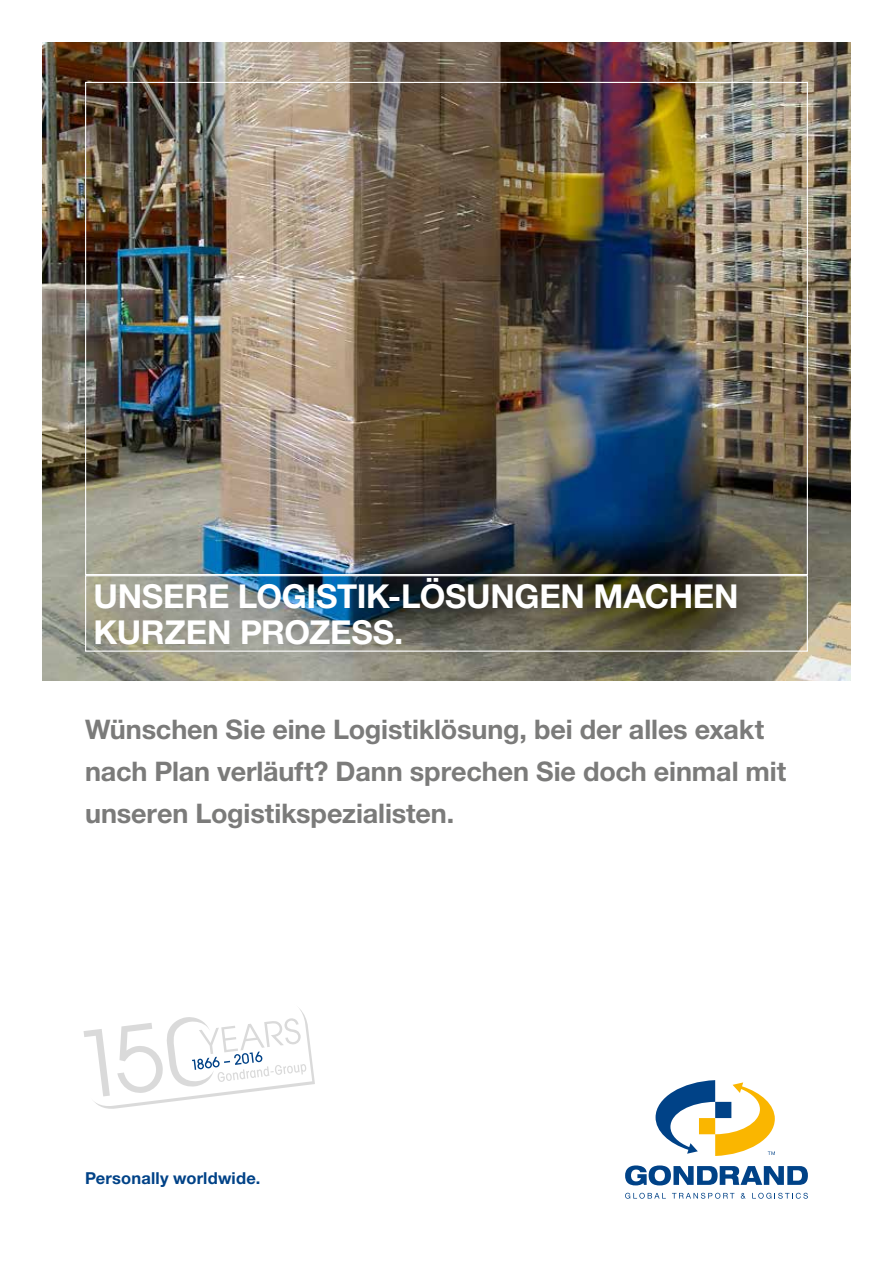
<style>
.page{position:relative;width:893px;height:1263px;background:#fff}
.page>*{position:absolute;margin:0;border:0;box-sizing:border-box;transform-origin:0 0}
.t1{font:700 33px/36px "Helvetica Neue LT Std";letter-spacing:-.01em;color:#fff}
.t2{font:700 27px/42px "Helvetica Neue LT Std";letter-spacing:-.005em;color:#7b7b7a}
.t3{font:700 16.5px "Helvetica Neue LT Std";letter-spacing:.01em;color:#004287}
</style>
<div class="page">
<img style="left:43px;top:43px;width:807px;height:637px">
<div style="left:85px;top:575px;width:723px;height:77px;border:1px solid #fff"></div>
<svg style="left:625px;top:1165px;width:183px;height:20px"></svg>
<svg style="left:656px;top:1080px;width:119px;height:76px"></svg>
<svg style="left:625px;top:1193px;width:41px;height:6px"></svg>
<svg style="left:672px;top:1193px;width:62px;height:6px"></svg>
<svg style="left:741px;top:1193px;width:5px;height:6px"></svg>
<svg style="left:752px;top:1193px;width:56px;height:6px"></svg>
<svg style="left:83px;top:1008px;width:232px;height:101px"></svg>
<p class="t1" style="left:94px;top:578px;width:647px">UNSERE LOGISTIK-LÖSUNGEN MACHEN<br>KURZEN PROZESS.</p>
<p class="t2" style="left:85px;top:708px;width:703px">Wünschen Sie eine Logistiklösung, bei der alles exakt nach Plan verläuft? Dann sprechen Sie doch einmal mit unseren Logistikspezialisten.</p>
<p class="t3" style="left:85px;top:1168px;width:177px">Personally worldwide.</p>
</div>
